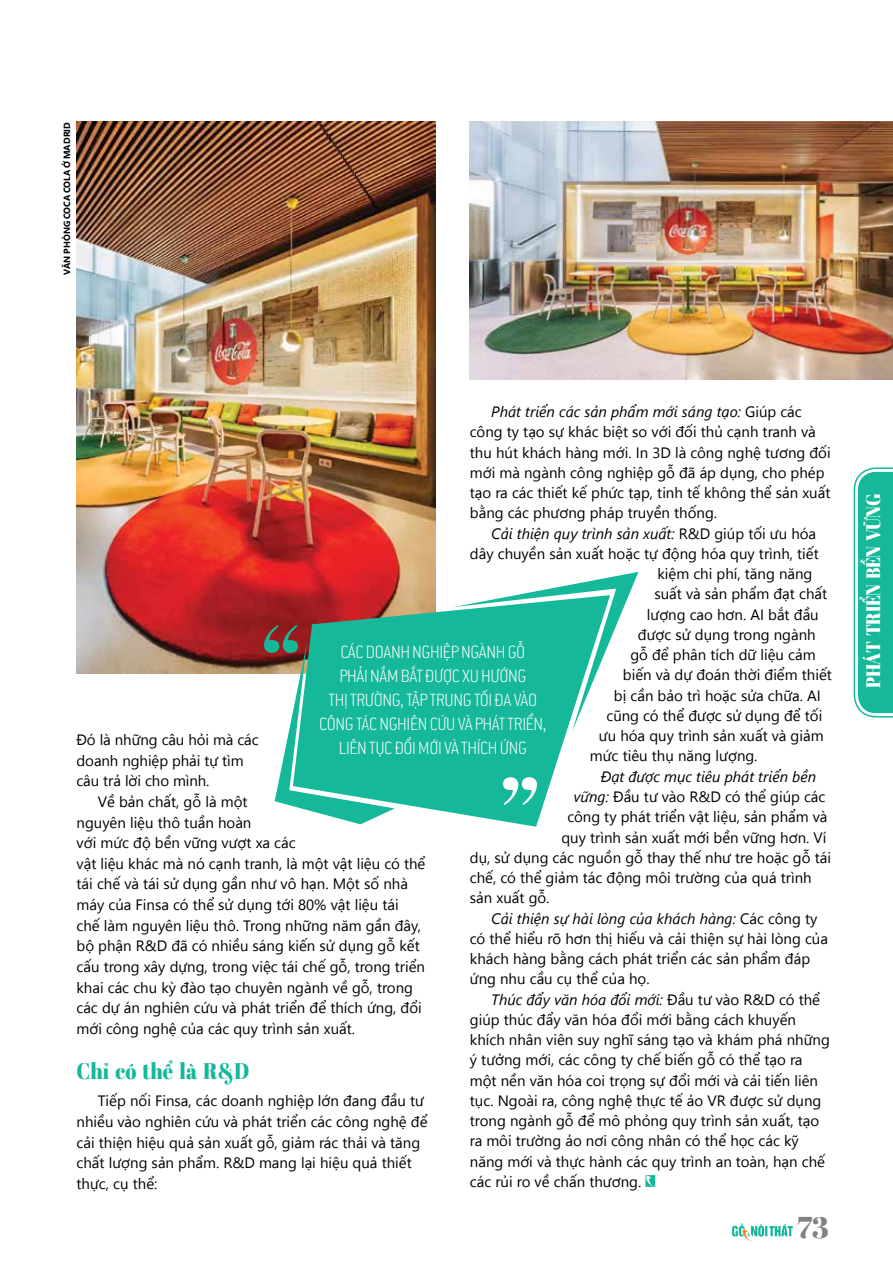
<style>
.page{position:relative;width:893px;height:1276px;background:#fff}
.page>*{position:absolute;margin:0;border:0;box-sizing:border-box;transform-origin:0 0}
.t1{font:30px "SVN Abril Fatface";color:#808285}
.t2{font:22.5px "SVN Abril Fatface";color:#16b89a;scale:.9 1}
.t3{font:200 19.5px/24px "LCB Conduit";letter-spacing:-.02em;color:#fff;text-align:center;scale:.9 1}
.t4{font:19.5px "SVN Abril Fatface";letter-spacing:-.02em;color:#fff;scale:.9 1}
.t5{font:15px/20.7px "SVN Segoe UI";color:#000}
.t6{font:15px "SVN Segoe UI Italic";color:#000}
.t7{font:9px "SVN Segoe UI Bold";letter-spacing:.01em;color:#000}
.s1{font-family:"SVN Segoe UI"}
.s2{font-family:"SVN Segoe UI Italic"}
</style>
<div class="page">
<svg style="left:854px;top:467px;width:39px;height:250px;background:#2fbfa5"></svg>
<svg style="left:732px;top:1223px;width:61px;height:17px"></svg>
<img style="left:77px;top:121px;width:359px;height:552px">
<svg style="left:645px;top:1175px;width:10px;height:11px"></svg>
<svg style="left:293px;top:595px;width:274px;height:231px;background:#4ab29a"></svg>
<svg style="left:453px;top:572px;width:185px;height:160px"></svg>
<svg style="left:264px;top:625px;width:131px;height:199px"></svg>
<svg style="left:503px;top:777px;width:34px;height:28px"></svg>
<img style="left:470px;top:121px;width:423px;height:259px">
<p class="t7" style="left:60px;top:275px;width:154px;rotate:-90deg">Văn phòng Coca Cola ở Madrid</p>
<p class="t6" style="left:491px;top:401px;width:312px">Phát triển các sản phẩm mới sáng tạo: <span class="s1">Giúp các</span></p>
<p class="t5" style="left:470px;top:421px;width:362px;line-height:20.2px">công ty tạo sự khác biệt so với đối thủ cạnh tranh và thu hút khách hàng mới. In 3D là công nghệ tương đối mới mà ngành công nghiệp gỗ đã áp dụng, cho phép tạo ra các thiết kế phức tạp, tinh tế không thể sản xuất bằng các phương pháp truyền thống.</p>
<p class="t6" style="left:491px;top:522px;width:327px">Cải thiện quy trình sản xuất: <span class="s1">R&amp;D giúp tối ưu hóa</span></p>
<p class="t5" style="left:470px;top:542px;width:350px">dây chuyền sản xuất hoặc tự động hóa quy trình, tiết</p>
<p class="t5" style="left:657px;top:562px;width:157px">kiệm chi phí, tăng năng</p>
<p class="t5" style="left:654px;top:583px;width:174px">suất và sản phẩm đạt chất</p>
<p class="t5" style="left:647px;top:603px;width:173px">lượng cao hơn. AI bắt đầu</p>
<p class="t5" style="left:638px;top:623px;width:179px">được sử dụng trong ngành</p>
<p class="t5" style="left:630px;top:643px;width:187px">gỗ để phân tích dữ liệu cảm</p>
<p class="t5" style="left:623px;top:664px;width:211px">biến và dự đoán thời điểm thiết</p>
<p class="t5" style="left:614px;top:684px;width:208px">bị cần bảo trì hoặc sửa chữa. AI</p>
<p class="t5" style="left:606px;top:704px;width:217px">cũng có thể được sử dụng để tối</p>
<p class="t5" style="left:599px;top:724px;width:226px">ưu hóa quy trình sản xuất và giảm</p>
<p class="t5" style="left:590px;top:745px;width:169px">mức tiêu thụ năng lượng.</p>
<p class="t6" style="left:601px;top:765px;width:217px">Đạt được mục tiêu phát triển bền</p>
<p class="t5" style="left:573px;top:785px;width:254px"><span class="s2">vững:</span> Đầu tư vào R&amp;D có thể giúp các</p>
<p class="t5" style="left:567px;top:805px;width:262px">công ty phát triển vật liệu, sản phẩm và</p>
<p class="t5" style="left:561px;top:826px;width:267px">quy trình sản xuất mới bền vững hơn. Ví</p>
<p class="t5" style="left:470px;top:846px;width:363px">dụ, sử dụng các nguồn gỗ thay thế như tre hoặc gỗ tái</p>
<p class="t5" style="left:470px;top:866px;width:343px">chế, có thể giảm tác động môi trường của quá trình</p>
<p class="t5" style="left:470px;top:886px;width:81px">sản xuất gỗ.</p>
<p class="t6" style="left:491px;top:907px;width:328px">Cải thiện sự hài lòng của khách hàng: <span class="s1">Các công ty</span></p>
<p class="t5" style="left:470px;top:927px;width:360px;line-height:20.2px">có thể hiểu rõ hơn thị hiếu và cải thiện sự hài lòng của khách hàng bằng cách phát triển các sản phẩm đáp ứng nhu cầu cụ thể của họ.</p>
<p class="t6" style="left:491px;top:988px;width:330px">Thúc đẩy văn hóa đổi mới: <span class="s1">Đầu tư vào R&amp;D có thể</span></p>
<p class="t5" style="left:470px;top:1008px;width:361px;line-height:20.2px">giúp thúc đẩy văn hóa đổi mới bằng cách khuyến khích nhân viên suy nghĩ sáng tạo và khám phá những ý tưởng mới, các công ty chế biến gỗ có thể tạo ra một nền văn hóa coi trọng sự đổi mới và cải tiến liên tục. Ngoài ra, công nghệ thực tế ảo VR được sử dụng trong ngành gỗ để mô phỏng quy trình sản xuất, tạo ra môi trường ảo nơi công nhân có thể học các kỹ năng mới và thực hành các quy trình an toàn, hạn chế các rủi ro về chấn thương.</p>
<h3 class="t3" style="left:319px;top:640px;width:254px">CÁC DOANH NGHIỆP NGÀNH GỖ<br>PHẢI NẮM BẮT ĐƯỢC XU H ƯỚNG<br>TH Ị TRƯỜNG, TẬP TRUNG TỐI ĐA VÀO<br>CÔNG TÁC NGH IÊN CỨU VÀ PHÁT TRIỂN,<br>LIÊN TỤC ĐỔI MỚI VÀ TH ÍCH ỨNG</h3>
<p class="t5" style="left:77px;top:728px;width:184px">Đó là những câu hỏi mà các doanh nghiệp phải tự tìm câu trả lời cho mình.</p>
<p class="t5" style="left:77px;top:790px;width:350px;text-indent:21px">Về bản chất, gỗ là một<br>nguyên liệu thô tuần hoàn<br>với mức độ bền vững vượt xa các<br>vật liệu khác mà nó cạnh tranh, là một vật liệu có thể tái chế và tái sử dụng gần như vô hạn. Một số nhà máy của Finsa có thể sử dụng tới 80% vật liệu tái chế làm nguyên liệu thô. Trong những năm gần đây, bộ phận R&amp;D đã có nhiều sáng kiến sử dụng gỗ kết cấu trong xây dựng, trong việc tái chế gỗ, trong triển khai các chu kỳ đào tạo chuyên ngành về gỗ, trong các dự án nghiên cứu và phát triển để thích ứng, đổi mới công nghệ của các quy trình sản xuất.</p>
<h2 class="t2" style="left:77px;top:1054px;width:194px">Chỉ có thể là R&amp;D</h2>
<p class="t5" style="left:77px;top:1089px;width:352px;text-indent:21px">Tiếp nối Finsa, các doanh nghiệp lớn đang đầu tư nhiều vào nghiên cứu và phát triển các công nghệ để cải thiện hiệu quả sản xuất gỗ, giảm rác thải và tăng chất lượng sản phẩm. R&amp;D mang lại hiệu quả thiết thực, cụ thể:</p>
<h1 class="t1" style="left:797px;top:1204px;width:33px">73</h1>
<h3 class="t4" style="left:859px;top:688px;width:218px;rotate:-90deg">PHÁT TRIỂN BỀN VỮNG</h3>
</div>
